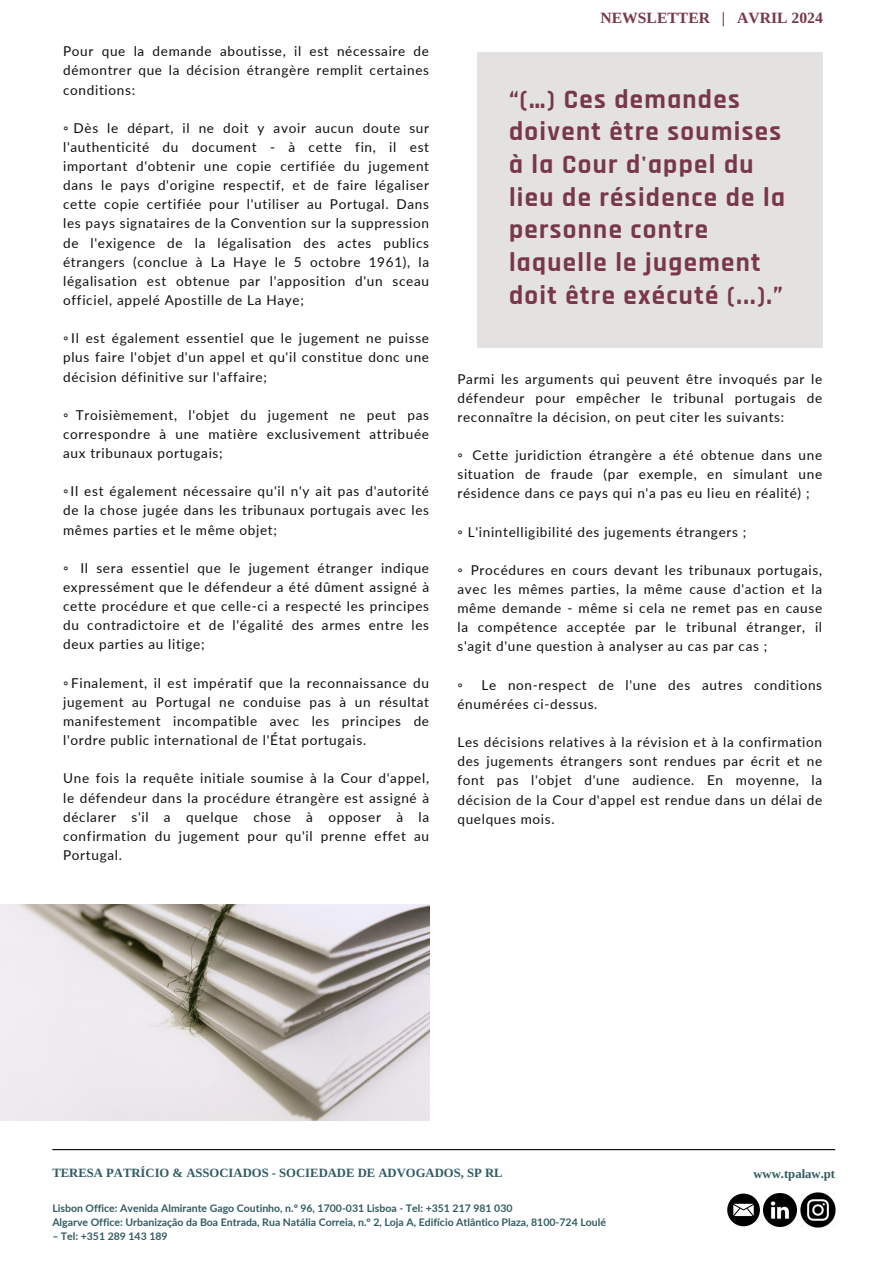
<style>
.page{position:relative;width:894px;height:1264px;background:#fff}
.page>*{position:absolute;margin:0;border:0;box-sizing:border-box;transform-origin:0 0}
.t1{font:700 26.85px/32.7px "Rajdhani";letter-spacing:.05em;color:#783849}
.t2{font:700 15.6px "Libra Serif Modern";color:#783849}
.t3{font:13.5px/19.2px "Lato";letter-spacing:.05em;color:#100f0e;text-align:justify}
.t4{font:700 12.75px "Libra Serif Modern";color:#315b63}
.t5{font:700 12.6px "Libra Serif Modern";color:#315b63}
.t6{font:700 10.5px/14px "Lato";color:#315b63}
</style>
<div class="page">
<img style="left:0;top:904px;width:430px;height:216px">
<div style="left:477px;top:52px;width:345px;height:295px;background:#e4e1e1"></div>
<svg style="left:727px;top:1193px;width:32px;height:33px"></svg>
<img style="left:763px;top:1193px;width:33px;height:33px">
<img style="left:800px;top:1192px;width:35px;height:35px">
<hr style="left:52px;top:1149px;width:783px;height:1px;background:#000">
<p class="t3" style="left:63px;top:41px;width:367px">Pour que la demande aboutisse, il est nécessaire de démontrer que la décision étrangère remplit certaines conditions:</p>
<p class="t3" style="left:63px;top:118px;width:367px">◦ Dès le départ, il ne doit y avoir aucun doute sur l'authenticité du document - à cette fin, il est important d'obtenir une copie certifiée du jugement dans le pays d'origine respectif, et de faire légaliser cette copie certifiée pour l'utiliser au Portugal. Dans les pays signataires de la Convention sur la suppression de l'exigence de la légalisation des actes publics étrangers (conclue à La Haye le 5 octobre 1961), la légalisation est obtenue par l'apposition d'un sceau officiel, appelé Apostille de La Haye;</p>
<p class="t3" style="left:63px;top:328px;width:367px">◦ Il est également essentiel que le jugement ne puisse plus faire l'objet d'un appel et qu'il constitue donc une décision définitive sur l'affaire;</p>
<p class="t3" style="left:63px;top:405px;width:367px">◦ Troisièmement, l'objet du jugement ne peut pas correspondre à une matière exclusivement attribuée aux tribunaux portugais;</p>
<p class="t3" style="left:63px;top:481px;width:367px">◦Il est également nécessaire qu'il n'y ait pas d'autorité de la chose jugée dans les tribunaux portugais avec les mêmes parties et le même objet;</p>
<p class="t3" style="left:63px;top:558px;width:367px">◦ Il sera essentiel que le jugement étranger indique expressément que le défendeur a été dûment assigné à cette procédure et que celle-ci a respecté les principes du contradictoire et de l'égalité des armes entre les deux parties au litige;</p>
<p class="t3" style="left:63px;top:673px;width:367px">◦ Finalement, il est impératif que la reconnaissance du jugement au Portugal ne conduise pas à un résultat manifestement incompatible avec les principes de l'ordre public international de l'État portugais.</p>
<p class="t3" style="left:63px;top:768px;width:367px">Une fois la requête initiale soumise à la Cour d'appel, le défendeur dans la procédure étrangère est assigné à déclarer s'il a quelque chose à opposer à la confirmation du jugement pour qu'il prenne effet au Portugal.</p>
<p class="t2" style="left:600px;top:9px;width:224px">NEWSLETTER | AVRIL 2024</p>
<h1 class="t1" style="left:509px;top:84px;width:277px">“(…) Ces demandes doivent être soumises à la Cour d'appel du lieu de résidence de la personne contre laquelle le jugement doit être exécuté (...).”</h1>
<p class="t3" style="left:457px;top:369px;width:366px">Parmi les arguments qui peuvent être invoqués par le défendeur pour empêcher le tribunal portugais de reconnaître la décision, on peut citer les suivants:</p>
<p class="t3" style="left:457px;top:445px;width:366px">◦ Cette juridiction étrangère a été obtenue dans une situation de fraude (par exemple, en simulant une résidence dans ce pays qui n'a pas eu lieu en réalité) ;</p>
<p class="t3" style="left:457px;top:522px;width:290px">◦ L'inintelligibilité des jugements étrangers ;</p>
<p class="t3" style="left:457px;top:560px;width:366px">◦ Procédures en cours devant les tribunaux portugais, avec les mêmes parties, la même cause d'action et la même demande - même si cela ne remet pas en cause la compétence acceptée par le tribunal étranger, il s'agit d'une question à analyser au cas par cas ;</p>
<p class="t3" style="left:457px;top:675px;width:7px">◦</p>
<p class="t3" style="left:457px;top:675px;width:366px;text-indent:24px">Le non-respect de l'une des autres conditions énumérées ci-dessus.</p>
<p class="t3" style="left:457px;top:732px;width:366px">Les décisions relatives à la révision et à la confirmation des jugements étrangers sont rendues par écrit et ne font pas l'objet d'une audience. En moyenne, la décision de la Cour d'appel est rendue dans un délai de quelques mois.</p>
<p class="t5" style="left:52px;top:1165px;width:451px">TERESA PATRÍCIO &amp; ASSOCIADOS - SOCIEDADE DE ADVOGADOS, SP RL</p>
<p class="t6" style="left:52px;top:1200px;width:555px">Lisbon Office: Avenida Almirante Gago Coutinho, n.º 96, 1700-031 Lisboa - Tel: +351 217 981 030<br>Algarve Office: Urbanização da Boa Entrada, Rua Natália Correia, n.º 2, Loja A, Edifício Atlântico Plaza, 8100-724 Loulé</p>
<p class="t6" style="left:52px;top:1228px;width:117px">– Tel: +351 289 143 189</p>
<p class="t4" style="left:753px;top:1166px;width:83px">www.tpalaw.pt</p>
</div>
